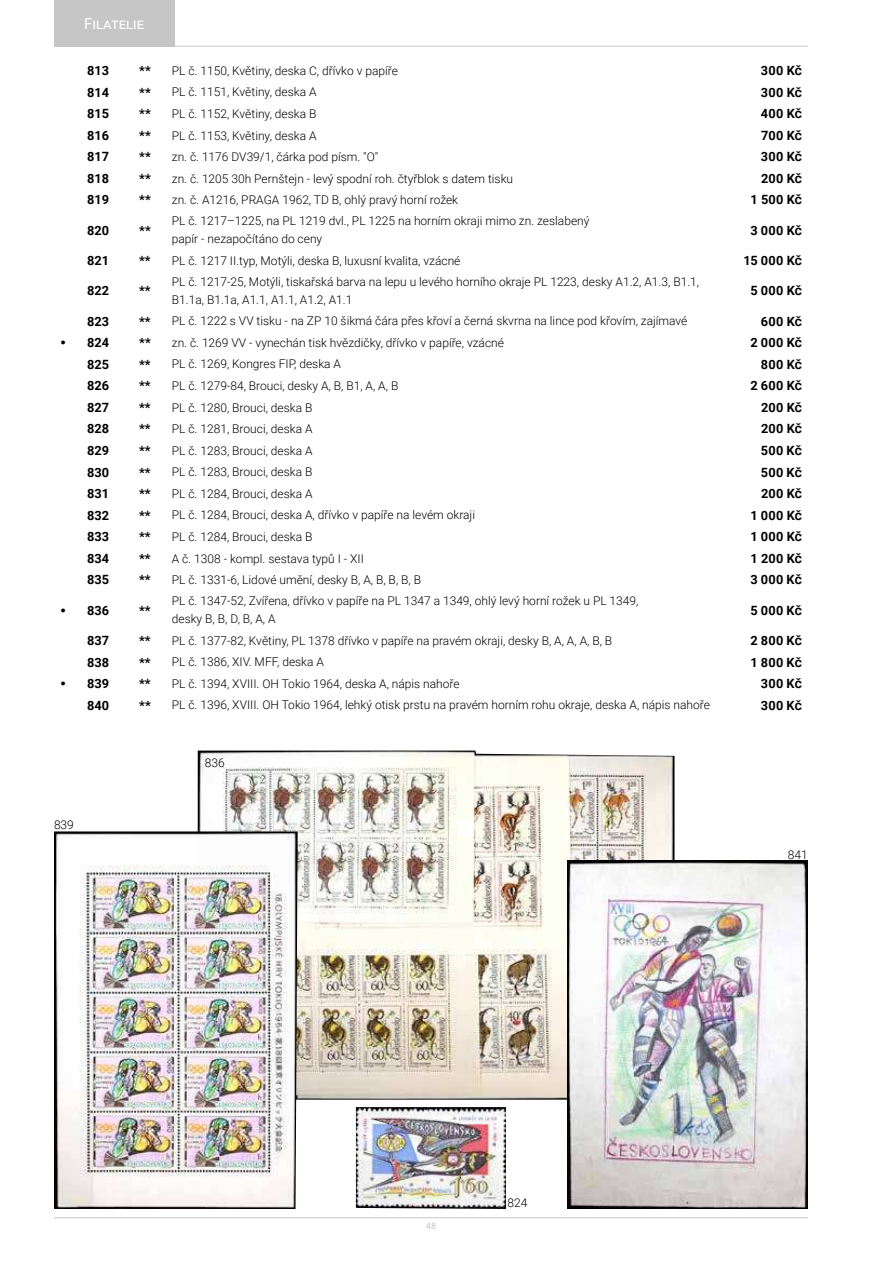
<style>
.page{position:relative;width:893px;height:1263px;background:#fff}
.page>*{position:absolute;margin:0;border:0;box-sizing:border-box;transform-origin:0 0}
.t1{font:15px "Roboto";color:#fff}
.t2{font:700 12.75px "Roboto";color:#000}
.t3{font:300 12px/18px "Roboto";color:#000}
.t4{font:9px "Roboto";color:#c6c6c6}
</style>
<div class="page">
<div style="left:54px;top:0;width:120px;height:47px;background:#c6c6c6"></div>
<hr style="left:54px;top:1217px;width:754px;height:1px;background:#c6c6c6">
<hr style="left:174px;top:46px;width:634px;height:1px;background:#c6c6c6">
<img style="left:198px;top:750px;width:476px;height:350px">
<img style="left:54px;top:831px;width:244px;height:378px">
<img style="left:567px;top:861px;width:241px;height:348px">
<img style="left:356px;top:1107px;width:150px;height:102px">
<p class="t1" style="left:84px;top:13px;width:61px">Filatelie</p>
<p class="t2" style="left:87px;top:62px;width:23px">813</p>
<p class="t2" style="left:139px;top:66px;width:13px">**</p>
<p class="t3" style="left:172px;top:61px;width:228px">PL č. 1150, Květiny, deska C, dřívko v papíře</p>
<p class="t2" style="left:761px;top:62px;width:42px">300 Kč</p>
<p class="t2" style="left:87px;top:83px;width:23px">814</p>
<p class="t2" style="left:139px;top:87px;width:13px">**</p>
<p class="t3" style="left:172px;top:83px;width:146px">PL č. 1151, Květiny, deska A</p>
<p class="t2" style="left:761px;top:83px;width:42px">300 Kč</p>
<p class="t2" style="left:87px;top:105px;width:23px">815</p>
<p class="t2" style="left:139px;top:109px;width:13px">**</p>
<p class="t3" style="left:172px;top:104px;width:146px">PL č. 1152, Květiny, deska B</p>
<p class="t2" style="left:761px;top:105px;width:42px">400 Kč</p>
<p class="t2" style="left:87px;top:126px;width:23px">816</p>
<p class="t2" style="left:139px;top:130px;width:13px">**</p>
<p class="t3" style="left:172px;top:126px;width:146px">PL č. 1153, Květiny, deska A</p>
<p class="t2" style="left:761px;top:126px;width:42px">700 Kč</p>
<p class="t2" style="left:87px;top:148px;width:23px">817</p>
<p class="t2" style="left:139px;top:152px;width:13px">**</p>
<p class="t3" style="left:172px;top:147px;width:208px">zn. č. 1176 DV39/1, čárka pod písm. "O"</p>
<p class="t2" style="left:761px;top:148px;width:42px">300 Kč</p>
<p class="t2" style="left:87px;top:169px;width:23px">818</p>
<p class="t2" style="left:139px;top:173px;width:13px">**</p>
<p class="t3" style="left:172px;top:169px;width:343px">zn. č. 1205 30h Pernštejn - levý spodní roh. čtyřblok s datem tisku</p>
<p class="t2" style="left:761px;top:169px;width:42px">200 Kč</p>
<p class="t2" style="left:87px;top:191px;width:23px">819</p>
<p class="t2" style="left:139px;top:195px;width:13px">**</p>
<p class="t3" style="left:172px;top:190px;width:288px">zn. č. A1216, PRAGA 1962, TD B, ohlý pravý horní rožek</p>
<p class="t2" style="left:750px;top:191px;width:53px">1 500 Kč</p>
<p class="t2" style="left:87px;top:221px;width:23px">820</p>
<p class="t2" style="left:139px;top:225px;width:13px">**</p>
<p class="t3" style="left:172px;top:212px;width:419px">PL č. 1217–1225, na PL 1219 dvl., PL 1225 na horním okraji mimo zn. zeslabený papír - nezapočítáno do ceny</p>
<p class="t2" style="left:750px;top:221px;width:53px">3 000 Kč</p>
<p class="t2" style="left:87px;top:252px;width:23px">821</p>
<p class="t2" style="left:139px;top:255px;width:13px">**</p>
<p class="t3" style="left:172px;top:251px;width:290px">PL č. 1217 II.typ, Motýli, deska B, luxusní kvalita, vzácné</p>
<p class="t2" style="left:744px;top:252px;width:60px">15 000 Kč</p>
<p class="t2" style="left:87px;top:282px;width:23px">822</p>
<p class="t2" style="left:139px;top:286px;width:13px">**</p>
<p class="t3" style="left:172px;top:272px;width:529px">PL č. 1217-25, Motýli, tiskařská barva na lepu u levého horního okraje PL 1223, desky A1.2, A1.3, B1.1,<br>B1.1a, B1.1a, A1.1, A1.1, A1.2, A1.1</p>
<p class="t2" style="left:750px;top:282px;width:53px">5 000 Kč</p>
<p class="t2" style="left:87px;top:312px;width:23px">823</p>
<p class="t2" style="left:139px;top:316px;width:13px">**</p>
<p class="t3" style="left:172px;top:312px;width:517px">PL č. 1222 s VV tisku - na ZP 10 šikmá čára přes křoví a černá skvrna na lince pod křovím, zajímavé</p>
<p class="t2" style="left:761px;top:312px;width:42px">600 Kč</p>
<p class="t2" style="left:60px;top:334px;width:50px"><sup>●</sup> 824</p>
<p class="t2" style="left:139px;top:338px;width:13px">**</p>
<p class="t3" style="left:172px;top:333px;width:334px">zn. č. 1269 VV - vynechán tisk hvězdičky, dřívko v papíře, vzácné</p>
<p class="t2" style="left:750px;top:334px;width:53px">2 000 Kč</p>
<p class="t2" style="left:87px;top:355px;width:23px">825</p>
<p class="t2" style="left:139px;top:359px;width:13px">**</p>
<p class="t3" style="left:172px;top:355px;width:171px">PL č. 1269, Kongres FIP, deska A</p>
<p class="t2" style="left:761px;top:355px;width:42px">800 Kč</p>
<p class="t2" style="left:87px;top:377px;width:23px">826</p>
<p class="t2" style="left:139px;top:381px;width:13px">**</p>
<p class="t3" style="left:172px;top:376px;width:228px">PL č. 1279-84, Brouci, desky A, B, B1, A, A, B</p>
<p class="t2" style="left:750px;top:377px;width:53px">2 600 Kč</p>
<p class="t2" style="left:87px;top:398px;width:23px">827</p>
<p class="t2" style="left:139px;top:402px;width:13px">**</p>
<p class="t3" style="left:172px;top:398px;width:142px">PL č. 1280, Brouci, deska B</p>
<p class="t2" style="left:761px;top:398px;width:42px">200 Kč</p>
<p class="t2" style="left:87px;top:420px;width:23px">828</p>
<p class="t2" style="left:139px;top:424px;width:13px">**</p>
<p class="t3" style="left:172px;top:419px;width:142px">PL č. 1281, Brouci, deska A</p>
<p class="t2" style="left:761px;top:420px;width:42px">200 Kč</p>
<p class="t2" style="left:87px;top:441px;width:23px">829</p>
<p class="t2" style="left:139px;top:445px;width:13px">**</p>
<p class="t3" style="left:172px;top:441px;width:142px">PL č. 1283, Brouci, deska A</p>
<p class="t2" style="left:761px;top:442px;width:42px">500 Kč</p>
<p class="t2" style="left:87px;top:463px;width:23px">830</p>
<p class="t2" style="left:139px;top:467px;width:13px">**</p>
<p class="t3" style="left:172px;top:463px;width:142px">PL č. 1283, Brouci, deska B</p>
<p class="t2" style="left:761px;top:463px;width:42px">500 Kč</p>
<p class="t2" style="left:87px;top:485px;width:23px">831</p>
<p class="t2" style="left:139px;top:489px;width:13px">**</p>
<p class="t3" style="left:172px;top:484px;width:142px">PL č. 1284, Brouci, deska A</p>
<p class="t2" style="left:761px;top:485px;width:42px">200 Kč</p>
<p class="t2" style="left:87px;top:506px;width:23px">832</p>
<p class="t2" style="left:139px;top:510px;width:13px">**</p>
<p class="t3" style="left:172px;top:506px;width:305px">PL č. 1284, Brouci, deska A, dřívko v papíře na levém okraji</p>
<p class="t2" style="left:750px;top:506px;width:53px">1 000 Kč</p>
<p class="t2" style="left:87px;top:528px;width:23px">833</p>
<p class="t2" style="left:139px;top:532px;width:13px">**</p>
<p class="t3" style="left:172px;top:527px;width:142px">PL č. 1284, Brouci, deska B</p>
<p class="t2" style="left:750px;top:528px;width:53px">1 000 Kč</p>
<p class="t2" style="left:87px;top:549px;width:23px">834</p>
<p class="t2" style="left:139px;top:553px;width:13px">**</p>
<p class="t3" style="left:172px;top:549px;width:194px">A č. 1308 - kompl. sestava typů I - XII</p>
<p class="t2" style="left:751px;top:549px;width:53px">1 200 Kč</p>
<p class="t2" style="left:87px;top:571px;width:23px">835</p>
<p class="t2" style="left:139px;top:575px;width:13px">**</p>
<p class="t3" style="left:172px;top:570px;width:251px">PL č. 1331-6, Lidové umění, desky B, A, B, B, B, B</p>
<p class="t2" style="left:750px;top:571px;width:53px">3 000 Kč</p>
<p class="t2" style="left:60px;top:601px;width:50px"><sup>●</sup> 836</p>
<p class="t2" style="left:139px;top:605px;width:13px">**</p>
<p class="t3" style="left:172px;top:592px;width:468px">PL č. 1347-52, Zvířena, dřívko v papíře na PL 1347 a 1349, ohlý levý horní rožek u PL 1349, desky B, B, D, B, A, A</p>
<p class="t2" style="left:750px;top:601px;width:53px">5 000 Kč</p>
<p class="t2" style="left:87px;top:631px;width:23px">837</p>
<p class="t2" style="left:139px;top:635px;width:13px">**</p>
<p class="t3" style="left:172px;top:631px;width:442px">PL č. 1377-82, Květiny, PL 1378 dřívko v papíře na pravém okraji, desky B, A, A, A, B, B</p>
<p class="t2" style="left:750px;top:631px;width:53px">2 800 Kč</p>
<p class="t2" style="left:87px;top:653px;width:23px">838</p>
<p class="t2" style="left:139px;top:657px;width:13px">**</p>
<p class="t3" style="left:172px;top:652px;width:154px">PL č. 1386, XIV. MFF, deska A</p>
<p class="t2" style="left:750px;top:653px;width:53px">1 800 Kč</p>
<p class="t2" style="left:60px;top:675px;width:50px"><sup>●</sup> 839</p>
<p class="t2" style="left:139px;top:678px;width:13px">**</p>
<p class="t3" style="left:172px;top:674px;width:289px">PL č. 1394, XVIII. OH Tokio 1964, deska A, nápis nahoře</p>
<p class="t2" style="left:761px;top:675px;width:42px">300 Kč</p>
<p class="t2" style="left:87px;top:696px;width:23px">840</p>
<p class="t2" style="left:139px;top:700px;width:13px">**</p>
<p class="t3" style="left:172px;top:696px;width:540px">PL č. 1396, XVIII. OH Tokio 1964, lehký otisk prstu na pravém horním rohu okraje, deska A, nápis nahoře</p>
<p class="t2" style="left:761px;top:696px;width:42px">300 Kč</p>
<p class="t3" style="left:54px;top:816px;width:21px">839</p>
<p class="t3" style="left:205px;top:753px;width:21px">836</p>
<p class="t4" style="left:426px;top:1220px;width:12px">48</p>
<p class="t3" style="left:508px;top:1193px;width:21px">824</p>
<p class="t3" style="left:788px;top:845px;width:21px">841</p>
</div>
